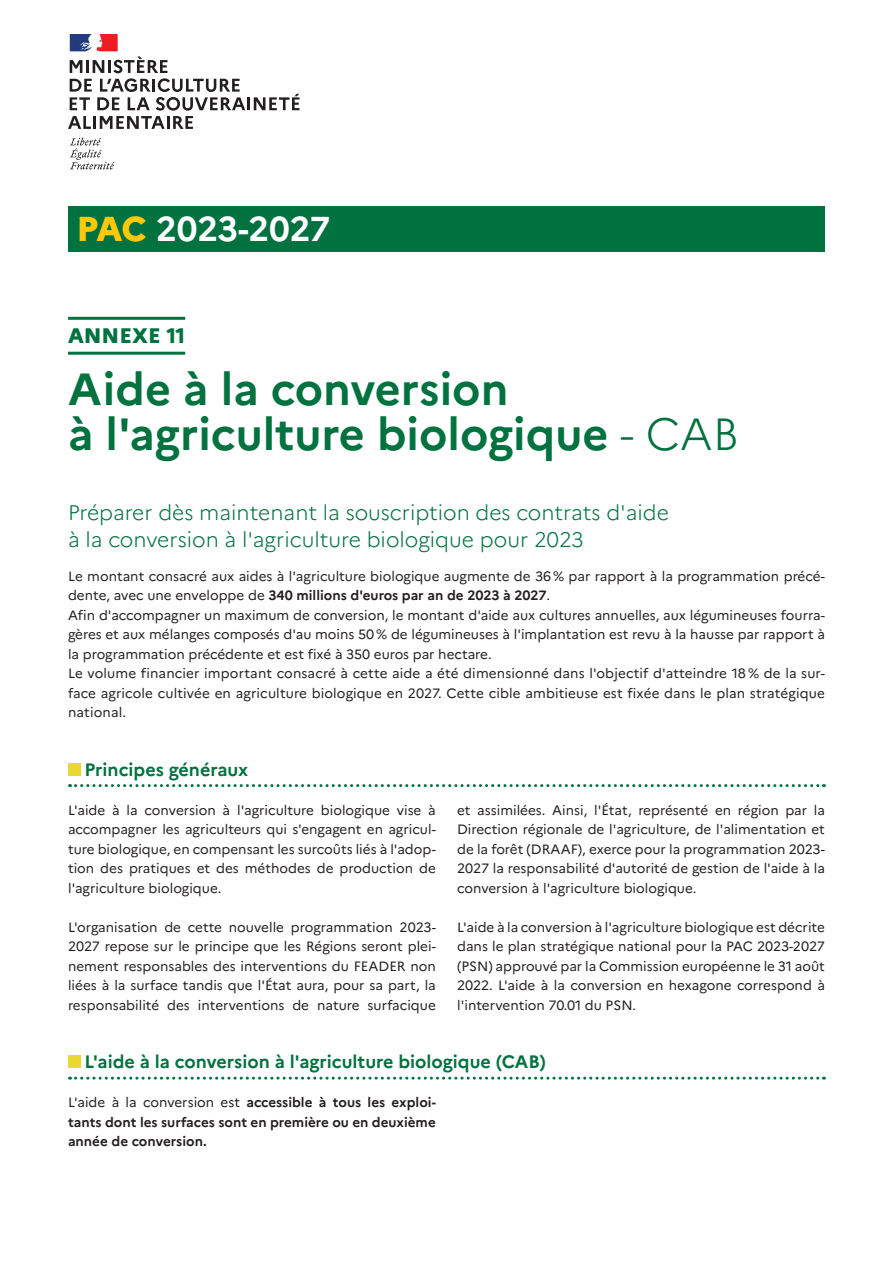
<style>
.page{position:relative;width:893px;height:1263px;background:#fff}
.page>*{position:absolute;margin:0;border:0;box-sizing:border-box;transform-origin:0 0}
.t1{font:700 45px/45px "Marianne";color:#00723f}
.t2{font:700 34.5px "Marianne";color:#fff}
.t3{font:300 21px/27px "Marianne";color:#00723f}
.t4{font:800 21px "Marianne";color:#00723f}
.t5{font:700 18px "Marianne";color:#00723f}
.t6{font:13.5px/19.5px "Marianne";color:#231f20;text-align:justify}
.t7{font:700 13.5px/19.5px "Marianne";color:#231f20;text-align:justify}
.s1{font-weight:800;color:#fec80b}
.s2{font-weight:300}
.s3{font-weight:700}
.s4{font-weight:400}
</style>
<div class="page">
<svg style="left:70px;top:138px;width:44px;height:31px"></svg>
<svg style="left:70px;top:34px;width:48px;height:17px"></svg>
<svg style="left:68px;top:57px;width:231px;height:72px"></svg>
<div style="left:68px;top:206px;width:757px;height:46px;background:#00723f"></div>
<hr style="left:68px;top:317px;width:117px;height:3px;background:#00723f">
<hr style="left:68px;top:352px;width:117px;height:3px;background:#00723f">
<svg style="left:70px;top:784px;width:754px;height:3px"></svg>
<div style="left:68px;top:763px;width:13px;height:13px;background:#ead733"></div>
<svg style="left:70px;top:1077px;width:754px;height:3px"></svg>
<div style="left:68px;top:1055px;width:13px;height:13px;background:#ead733"></div>
<h2 class="t2" style="left:77px;top:202px;width:255px"><span class="s1">PAC</span> 2023-2027</h2>
<h3 class="t4" style="left:68px;top:319px;width:119px">ANNEXE 11</h3>
<h1 class="t1" style="left:68px;top:363px;width:672px">Aide à la conversion<br>à l'agriculture biologique <span class="s2">- CAB</span></h1>
<h3 class="t3" style="left:68px;top:497px;width:602px">Préparer dès maintenant la souscription des contrats d'aide à la conversion à l'agriculture biologique pour 2023</h3>
<p class="t6" style="left:68px;top:565px;width:758px;text-align:left">Le montant consacré aux aides à l'agriculture biologique augmente de 36 % par rapport à la programmation précé&shy;dente, avec une enveloppe de <span class="s3">340 millions d'euros par an de 2023 à 2027</span>.<br>Afin d'accompagner un maximum de conversion, le montant d'aide aux cultures annuelles, aux légumineuses fourra&shy;gères et aux mélanges composés d'au moins 50 % de légumineuses à l'implantation est revu à la hausse par rapport à la programmation précédente et est fixé à 350 euros par hectare.<br>Le volume financier important consacré à cette aide a été dimensionné dans l'objectif d'atteindre 18 % de la sur&shy;face agricole cultivée en agriculture biologique en 2027. Cette cible ambitieuse est fixée dans le plan stratégique national.</p>
<h3 class="t5" style="left:84px;top:755px;width:165px">Principes généraux</h3>
<p class="t6" style="left:68px;top:799px;width:369px">L'aide à la conversion à l'agriculture biologique vise à accompagner les agriculteurs qui s'engagent en agricul&shy;ture biologique, en compensant les surcoûts liés à l'adop&shy;tion des pratiques et des méthodes de production de l'agriculture biologique.</p>
<p class="t6" style="left:68px;top:916px;width:369px">L'organisation de cette nouvelle programmation 2023- 2027 repose sur le principe que les Régions seront plei&shy;nement responsables des interventions du FEADER non liées à la surface tandis que l'État aura, pour sa part, la responsabilité des interventions de nature surfacique</p>
<p class="t6" style="left:457px;top:799px;width:369px">et assimilées. Ainsi, l'État, représenté en région par la Direction régionale de l'agriculture, de l'alimentation et de la forêt (DRAAF), exerce pour la programmation 2023- 2027 la responsabilité d'autorité de gestion de l'aide à la conversion à l'agriculture biologique.</p>
<p class="t6" style="left:457px;top:916px;width:369px">L'aide à la conversion à l'agriculture biologique est décrite dans le plan stratégique national pour la PAC 2023-2027 (PSN) approuvé par la Commission européenne le 31 août 2022. L'aide à la conversion en hexagone correspond à l'intervention 70.01 du PSN.</p>
<h3 class="t5" style="left:84px;top:1048px;width:463px">L'aide à la conversion à l'agriculture biologique (CAB)</h3>
<p class="t7" style="left:68px;top:1091px;width:369px"><span class="s4">L'aide à la conversion est</span> accessible à tous les exploi&shy;tants dont les surfaces sont en première ou en deuxième année de conversion.</p>
</div>
